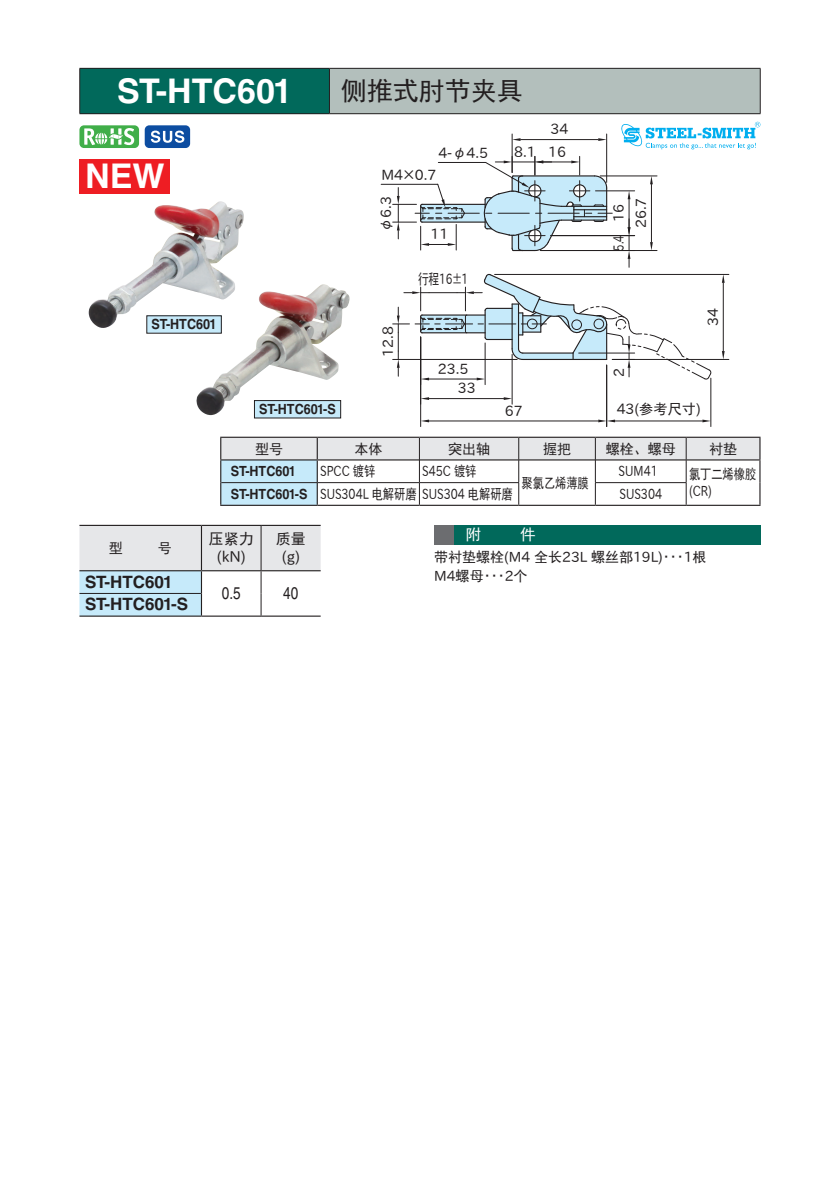
<style>
.page{position:relative;width:840px;height:1191px;background:#fff}
.page>*{position:absolute;margin:0;border:0;box-sizing:border-box;transform-origin:0 0}
.PartNo{font:700 34px "Helvetica LT Std";color:#fff}
.t1{font:700 34px "Helvetica";color:#fff}
.Product_name{font:26px "Sim Hei";color:#231f20}
.DimensionTable_partN{font:700 17px "Helvetica LT Std";color:#231f20}
.DimensionTable_value{font:17px "Helvetica LT Std";color:#231f20;scale:.8 1}
.Accessories_title{font:15.6px "Sim Hei";color:#fff}
.DimensionTable_heade{font:15px/18px "IPAP Gothic";color:#231f20;text-align:center}
.DimensionTable_heade-2{font:15px "Sim Hei";color:#231f20}
.t2{font:14.2px/22.2px "IPAP Gothic";color:#231f20;text-align:right}
.t3{font:14.2px "IPAP Gothic";color:#231f20;scale:.75 1}
.t4{font:14.2px "IPAP Gothic";color:#231f20;scale:.7 1}
.MaterialTable_value{font:14px "IPAP Gothic";color:#231f20;scale:.8 1}
.PartNo_color{font:700 14px "Helvetica LT Std";color:#231f20;scale:.9 1}
.Accessories{font:14px "IPAP Gothic";color:#231f20}
.MaterialTable_header{font:14px "Sim Hei";color:#231f20}
.MaterialTable_value-2{font:14px "Sim Hei";color:#231f20;scale:.8 1}
.s1{font-family:"Sim Hei"}
</style>
<div class="page">
<div style="left:80px;top:68px;width:249px;height:46px;background:#01695b"></div>
<div style="left:329px;top:68px;width:430px;height:46px;background:#b3bfbc"></div>
<hr style="left:79px;top:68px;width:250px;height:1px;background:#231f20">
<hr style="left:79px;top:69px;width:1px;height:44px;background:#231f20">
<hr style="left:329px;top:68px;width:431px;height:1px;background:#231f20">
<hr style="left:329px;top:69px;width:1px;height:44px;background:#231f20">
<hr style="left:759px;top:69px;width:1px;height:44px;background:#231f20">
<hr style="left:79px;top:113px;width:250px;height:1px;background:#231f20">
<hr style="left:329px;top:113px;width:431px;height:1px;background:#231f20">
<svg style="left:621px;top:122px;width:139px;height:27px"></svg>
<div style="left:79px;top:125px;width:60px;height:23px;background:#40ae49;border-radius:5px"></div>
<svg style="left:84px;top:128px;width:50px;height:17px"></svg>
<div style="left:145px;top:125px;width:45px;height:23px;background:#0d4da1;border-radius:5px"></div>
<svg style="left:151px;top:131px;width:33px;height:12px"></svg>
<div style="left:79px;top:159px;width:91px;height:34px;background:#ee1d23"></div>
<hr style="left:220px;top:505px;width:97px;height:1px;background:#231f20">
<hr style="left:317px;top:505px;width:102px;height:1px;background:#231f20">
<hr style="left:419px;top:505px;width:99px;height:1px;background:#231f20">
<hr style="left:518px;top:505px;width:77px;height:1px;background:#231f20">
<hr style="left:595px;top:505px;width:90px;height:1px;background:#231f20">
<hr style="left:685px;top:505px;width:75px;height:1px;background:#231f20">
<svg style="left:220px;top:437px;width:540px;height:68px"></svg>
<svg style="left:79px;top:525px;width:241px;height:91px"></svg>
<hr style="left:79px;top:593px;width:122px;height:1px;background:#231f20">
<hr style="left:79px;top:570px;width:122px;height:1px;background:#231f20">
<hr style="left:201px;top:570px;width:60px;height:1px;background:#231f20">
<hr style="left:261px;top:570px;width:59px;height:1px;background:#231f20">
<div style="left:434px;top:525px;width:20px;height:19px;background:#6c6d70"></div>
<div style="left:454px;top:525px;width:306px;height:19px;background:#01695b"></div>
<div style="left:147px;top:316px;width:74px;height:17px;background:#c6eafa"></div>
<div style="left:254px;top:400px;width:86px;height:18px;background:#c6eafa"></div>
<img style="left:89px;top:201px;width:155px;height:128px">
<img style="left:195px;top:284px;width:154px;height:131px">
<svg style="left:512px;top:138px;width:8px;height:3px"></svg>
<svg style="left:598px;top:138px;width:8px;height:3px"></svg>
<svg style="left:650px;top:177px;width:2px;height:7px"></svg>
<svg style="left:650px;top:242px;width:2px;height:8px"></svg>
<hr style="left:381px;top:184px;width:56px;height:1px;background:#231f20">
<svg style="left:722px;top:275px;width:2px;height:8px"></svg>
<svg style="left:721px;top:351px;width:3px;height:8px"></svg>
<svg style="left:421px;top:397px;width:8px;height:3px"></svg>
<svg style="left:503px;top:397px;width:8px;height:3px"></svg>
<svg style="left:421px;top:419px;width:8px;height:3px"></svg>
<svg style="left:598px;top:419px;width:16px;height:3px"></svg>
<svg style="left:702px;top:419px;width:8px;height:3px"></svg>
<hr style="left:511px;top:134px;width:1px;height:38px;background:#231f20">
<hr style="left:606px;top:134px;width:1px;height:48px;background:#231f20">
<hr style="left:520px;top:139px;width:78px;height:1px;background:#231f20">
<hr style="left:595px;top:190px;width:39px;height:1px;background:#231f20">
<hr style="left:600px;top:176px;width:56px;height:1px;background:#231f20">
<hr style="left:540px;top:250px;width:116px;height:1px;background:#231f20">
<hr style="left:650px;top:184px;width:1px;height:58px;background:#231f20">
<hr style="left:550px;top:235px;width:84px;height:1px;background:#231f20">
<svg style="left:627px;top:191px;width:3px;height:76px"></svg>
<hr style="left:494px;top:274px;width:234px;height:1px;background:#231f20">
<hr style="left:612px;top:359px;width:116px;height:1px;background:#231f20">
<hr style="left:722px;top:283px;width:1px;height:68px;background:#231f20">
<hr style="left:484px;top:343px;width:1px;height:41px;background:#231f20">
<hr style="left:511px;top:354px;width:1px;height:50px;background:#231f20">
<hr style="left:429px;top:398px;width:74px;height:1px;background:#231f20">
<hr style="left:420px;top:337px;width:1px;height:89px;background:#231f20">
<hr style="left:429px;top:420px;width:169px;height:1px;background:#231f20">
<hr style="left:606px;top:365px;width:1px;height:61px;background:#231f20">
<hr style="left:710px;top:378px;width:1px;height:48px;background:#231f20">
<hr style="left:614px;top:420px;width:88px;height:1px;background:#231f20">
<svg style="left:392px;top:273px;width:318px;height:107px"></svg>
<svg style="left:392px;top:156px;width:220px;height:96px"></svg>
<p class="PartNo" style="left:117px;top:71px;width:176px">ST-HTC601</p>
<p class="Product_name" style="left:340px;top:78px;width:183px">侧推式肘节夹具</p>
<p class="t1" style="left:85px;top:149px;width:81px">NEW</p>
<p class="PartNo_color" style="left:151px;top:316px;width:73px">ST-HTC601</p>
<p class="PartNo_color" style="left:259px;top:400px;width:86px">ST-HTC601-S</p>
<p class="t2" style="left:438px;top:142px;width:51px">4-φ4.5</p>
<p class="t2" style="left:381px;top:164px;width:56px">M4×0.7</p>
<p class="t2" style="left:375px;top:232px;width:37px;rotate:-90deg">φ6.3</p>
<p class="t2" style="left:377px;top:357px;width:32px;rotate:-90deg">12.8</p>
<p class="t2" style="left:430px;top:224px;width:19px">11</p>
<p class="t3" style="left:418px;top:271px;width:68px"><span class="s1">行程</span>16±1</p>
<p class="t2" style="left:457px;top:359px;width:19px;line-height:19.6px;text-align:left;text-indent:-20px">23.5<br>33</p>
<p class="t2" style="left:514px;top:119px;width:56px">34<br>8.1 16</p>
<p class="t2" style="left:607px;top:228px;width:32px;text-align:center;rotate:-90deg">16<br>26.7</p>
<p class="t4" style="left:610px;top:251px;width:23px;rotate:-90deg">5.4</p>
<p class="t2" style="left:608px;top:377px;width:10px;rotate:-90deg">2</p>
<p class="t2" style="left:702px;top:326px;width:19px;rotate:-90deg">34</p>
<p class="t2" style="left:504px;top:400px;width:19px">67</p>
<p class="t2" style="left:616px;top:398px;width:85px">43(<span class="s1">参考尺寸</span>)</p>
<p class="MaterialTable_header" style="left:255px;top:441px;width:29px">型号</p>
<p class="MaterialTable_header" style="left:354px;top:441px;width:29px">本体</p>
<p class="MaterialTable_header" style="left:448px;top:441px;width:43px">突出轴</p>
<p class="MaterialTable_header" style="left:542px;top:441px;width:29px">握把</p>
<p class="MaterialTable_header" style="left:605px;top:441px;width:71px">螺栓、螺母</p>
<p class="MaterialTable_header" style="left:708px;top:441px;width:29px">衬垫</p>
<p class="PartNo_color" style="left:231px;top:462px;width:73px">ST-HTC601</p>
<p class="MaterialTable_value" style="left:320px;top:463px;width:70px">SPCC <span class="s1">镀锌</span></p>
<p class="MaterialTable_value" style="left:422px;top:463px;width:69px">S45C <span class="s1">镀锌</span></p>
<p class="MaterialTable_value-2" style="left:521px;top:475px;width:86px">聚氯乙烯薄膜</p>
<p class="MaterialTable_value" style="left:618px;top:463px;width:50px">SUM41</p>
<p class="MaterialTable_value-2" style="left:688px;top:467px;width:85px">氯丁二烯橡胶</p>
<p class="PartNo_color" style="left:231px;top:485px;width:86px">ST-HTC601-S</p>
<p class="MaterialTable_value" style="left:320px;top:486px;width:242px">SUS304L <span class="s1">电解研磨</span> SUS304 <span class="s1">电解研磨</span></p>
<p class="MaterialTable_value" style="left:619px;top:486px;width:55px">SUS304</p>
<p class="MaterialTable_value" style="left:688px;top:483px;width:30px">(CR)</p>
<p class="MaterialTable_header" style="left:109px;top:541px;width:15px">型</p>
<p class="MaterialTable_header" style="left:158px;top:541px;width:15px">号</p>
<p class="DimensionTable_heade" style="left:209px;top:530px;width:46px"><span class="s1">压紧力</span>(kN)</p>
<p class="DimensionTable_heade-2" style="left:276px;top:531px;width:31px">质量</p>
<p class="DimensionTable_heade" style="left:281px;top:548px;width:20px">(g)</p>
<p class="DimensionTable_partN" style="left:85px;top:571px;width:89px">ST-HTC601</p>
<p class="DimensionTable_partN" style="left:85px;top:594px;width:105px">ST-HTC601-S</p>
<p class="DimensionTable_value" style="left:222px;top:583px;width:25px">0.5</p>
<p class="DimensionTable_value" style="left:283px;top:583px;width:20px">40</p>
<p class="Accessories_title" style="left:465px;top:527px;width:17px">附</p>
<p class="Accessories_title" style="left:519px;top:527px;width:17px">件</p>
<p class="Accessories" style="left:434px;top:549px;width:274px"><span class="s1">带衬垫螺栓</span>(M4 <span class="s1">全长</span>23L <span class="s1">螺丝部</span>19L)・・・1<span class="s1">根</span></p>
<p class="Accessories" style="left:434px;top:568px;width:95px">M4<span class="s1">螺母</span>・・・2<span class="s1">个</span></p>
</div>
